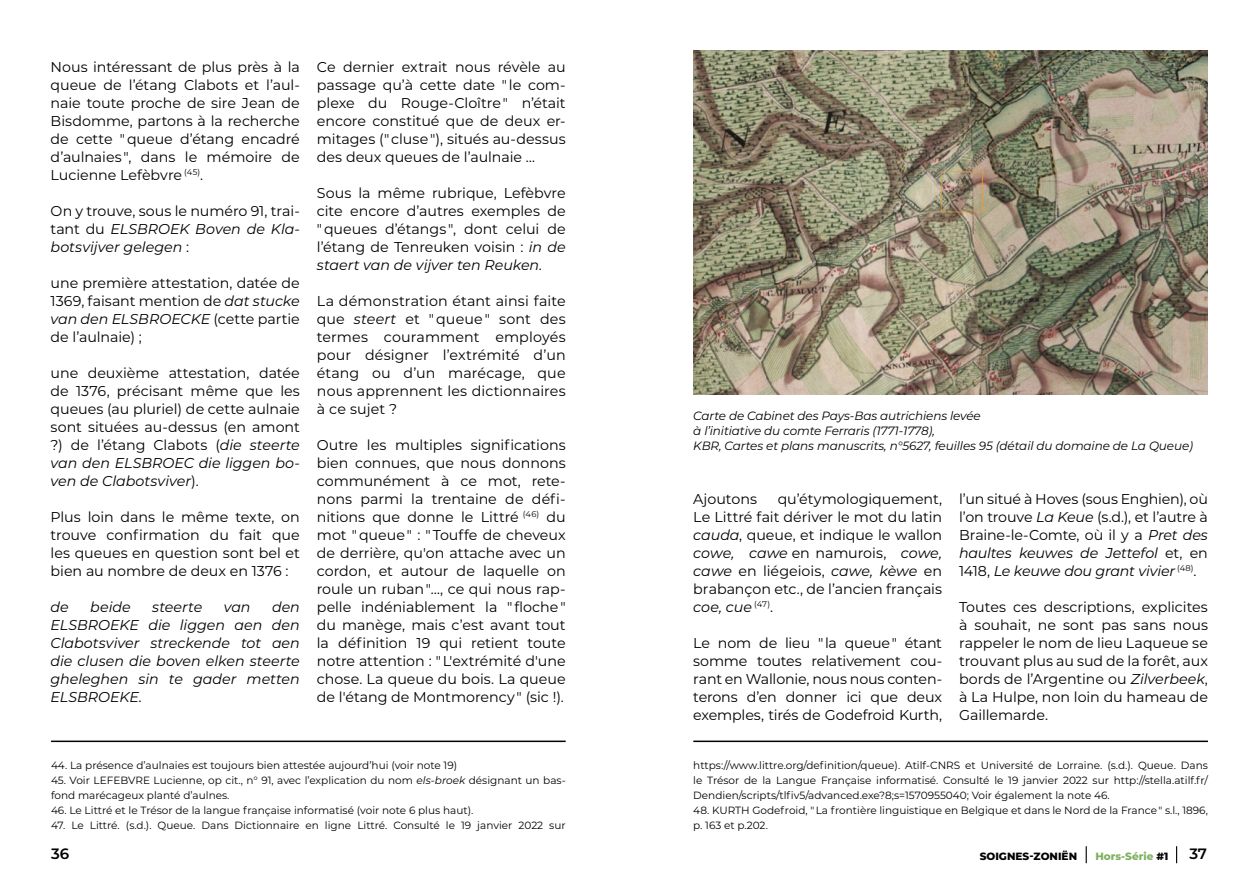
<style>
.page{position:relative;width:1259px;height:893px;background:#fff}
.page>*{position:absolute;margin:0;border:0;box-sizing:border-box;transform-origin:0 0}
.t1{font:600 15px "Montserrat";color:#000}
.t2{font:14.25px/18px "Montserrat";color:#000;text-align:justify}
.t3{font:italic 14.25px/18px "Montserrat";letter-spacing:-.005em;color:#000;text-align:justify}
.t4{font:italic 12px/15px "Montserrat";letter-spacing:-.01em;color:#000}
.t5{font:10.5px/15px "Montserrat";color:#000}
.t6{font:800 10.5px "Montserrat";color:#000}
.t7{font:800 10.5px "Montserrat";color:#80b162}
.s1{font-style:italic}
.s2{color:#000}
</style>
<div class="page">
<svg style="left:1085px;top:846px;width:1px;height:17px"></svg>
<svg style="left:1176px;top:846px;width:1px;height:17px"></svg>
<hr style="left:51px;top:741px;width:515px;height:1px;background:#000">
<hr style="left:693px;top:741px;width:515px;height:1px;background:#000">
<img style="left:693px;top:51px;width:515px;height:344px">
<p class="t2" style="left:51px;top:57px;width:251px">Nous intéressant de plus près à la queue de l’étang Clabots et l’aul&shy;naie toute proche de sire Jean de Bisdomme, partons à la recherche de cette " queue d’étang encadré d’aulnaies ", dans le mémoire de Lucienne Lefèbvre <sup>(45)</sup>.</p>
<p class="t2" style="left:51px;top:201px;width:251px">On y trouve, sous le numéro 91, trai&shy;tant du <span class="s1">ELSBROEK Boven de Kla&shy;botsvijver gelegen</span> :</p>
<p class="t2" style="left:51px;top:273px;width:251px">une première attestation, datée de 1369, faisant mention de <span class="s1">dat stucke van den ELSBROECKE</span> (cette partie de l’aulnaie) ;</p>
<p class="t2" style="left:51px;top:363px;width:251px">une deuxième attestation, datée de 1376, précisant même que les queues (au pluriel) de cette aulnaie sont situées au-dessus (en amont ?) de l’étang Clabots (<span class="s1">die steerte van den ELSBROEC die liggen bo&shy;ven de Clabotsviver</span>).</p>
<p class="t2" style="left:51px;top:507px;width:251px">Plus loin dans le même texte, on trouve confirmation du fait que les queues en question sont bel et bien au nombre de deux en 1376 :</p>
<p class="t3" style="left:51px;top:597px;width:20px">de</p>
<p class="t3" style="left:90px;top:597px;width:42px">beide</p>
<p class="t3" style="left:152px;top:597px;width:52px">steerte</p>
<p class="t3" style="left:224px;top:597px;width:28px">van</p>
<p class="t3" style="left:51px;top:597px;width:251px;text-indent:221px">den ELSBROEKE die liggen aen den Clabotsviver streckende tot aen die clusen die boven elken steerte gheleghen sin te gader metten ELSBROEKE.</p>
<p class="t2" style="left:317px;top:57px;width:250px">Ce dernier extrait nous révèle au passage qu’à cette date " le com&shy;plexe du Rouge-Cloître " n’était encore constitué que de deux er&shy;mitages (" cluse "), situés au-dessus des deux queues de l’aulnaie …</p>
<p class="t2" style="left:317px;top:183px;width:250px">Sous la même rubrique, Lefèbvre cite encore d’autres exemples de " queues d’étangs ", dont celui de l’étang de Tenreuken voisin : <span class="s1">in de staert van de vijver ten Reuken</span>.</p>
<p class="t2" style="left:317px;top:291px;width:250px">La démonstration étant ainsi faite que <span class="s1">steert</span> et " queue " sont des termes couramment employés pour désigner l’extrémité d’un étang ou d’un marécage, que nous apprennent les dictionnaires à ce sujet ?</p>
<p class="t2" style="left:317px;top:435px;width:250px">Outre les multiples significations bien connues, que nous donnons communément à ce mot, rete&shy;nons parmi la trentaine de défi&shy;nitions que donne le Littré <sup>(46)</sup> du mot " queue " : " Touffe de cheveux de derrière, qu'on attache avec un cordon, et autour de laquelle on roule un ruban "…, ce qui nous rap&shy;pelle indéniablement la " floche " du manège, mais c’est avant tout la définition 19 qui retient toute notre attention : " L'extrémité d'une chose. La queue du bois. La queue de l'étang de Montmorency " (sic !).</p>
<p class="t5" style="left:51px;top:757px;width:408px">44. La présence d’aulnaies est toujours bien attestée aujourd’hui (voir note 19)</p>
<p class="t5" style="left:51px;top:772px;width:516px">45. Voir LEFEBVRE Lucienne, op cit., n° 91, avec l’explication du nom <span class="s1">els-broek</span> désignant un bas&shy;fond marécageux planté d’aulnes.</p>
<p class="t5" style="left:51px;top:802px;width:424px">46. Le Littré et le Trésor de la langue française informatisé (voir note 6 plus haut).</p>
<p class="t5" style="left:51px;top:817px;width:516px">47. Le Littré. (s.d.). Queue. Dans Dictionnaire en ligne Littré. Consulté le 19 janvier 2022 sur</p>
<p class="t4" style="left:693px;top:408px;width:501px">Carte de Cabinet des Pays-Bas autrichiens levée<br>à l’initiative du comte Ferraris (1771-1778),<br>KBR, Cartes et plans manuscrits, n°5627, feuilles 95 (détail du domaine de La Queue)</p>
<p class="t2" style="left:959px;top:489px;width:250px">l’un situé à Hoves (sous Enghien), où l’on trouve <span class="s1">La Keue</span> (s.d.), et l’autre à Braine-le-Comte, où il y a <span class="s1">Pret des haultes keuwes de Jettefol</span> et, en 1418, <span class="s1">Le keuwe dou grant vivier</span> <sup>(48)</sup>.</p>
<p class="t2" style="left:959px;top:597px;width:250px">Toutes ces descriptions, explicites à souhait, ne sont pas sans nous rappeler le nom de lieu Laqueue se trouvant plus au sud de la forêt, aux bords de l’Argentine ou <span class="s1">Zilverbeek</span>, à La Hulpe, non loin du hameau de Gaillemarde.</p>
<p class="t5" style="left:693px;top:757px;width:516px;text-align:justify">https://www.littre.org/definition/queue). Atilf-CNRS et Université de Lorraine. (s.d.). Queue. Dans le Trésor de la Langue Française informatisé. Consulté le 19 janvier 2022 sur http://stella.atilf.fr/ Dendien/scripts/tlfiv5/advanced.exe?8;s=1570955040; Voir également la note 46.</p>
<p class="t5" style="left:693px;top:802px;width:516px">48. KURTH Godefroid, " La frontière linguistique en Belgique et dans le Nord de la France " s.l., 1896, p. 163 et p.202.</p>
<p class="t2" style="left:693px;top:489px;width:250px;text-indent:84px">qu’étymologiquement, Le Littré fait dériver le mot du latin <span class="s1">cauda</span>, queue, et indique le wallon <span class="s1">cowe, cawe</span> en namurois, <span class="s1">cowe, cawe</span> en liégeiois, <span class="s1">cawe, kèwe</span> en brabançon etc., de l’ancien français <span class="s1">coe, cue</span> <sup>(47)</sup>.</p>
<p class="t2" style="left:693px;top:633px;width:250px">Le nom de lieu " la queue " étant somme toutes relativement cou&shy;rant en Wallonie, nous nous conten&shy;terons d’en donner ici que deux exemples, tirés de Godefroid Kurth,</p>
<p class="t2" style="left:693px;top:489px;width:65px">Ajoutons</p>
<p class="t1" style="left:51px;top:843px;width:20px">36</p>
<p class="t6" style="left:979px;top:848px;width:99px">SOIGNES-ZONIËN</p>
<p class="t7" style="left:1095px;top:848px;width:74px">Hors-Série <span class="s2">#1</span></p>
<p class="t1" style="left:1189px;top:843px;width:19px">37</p>
</div>
